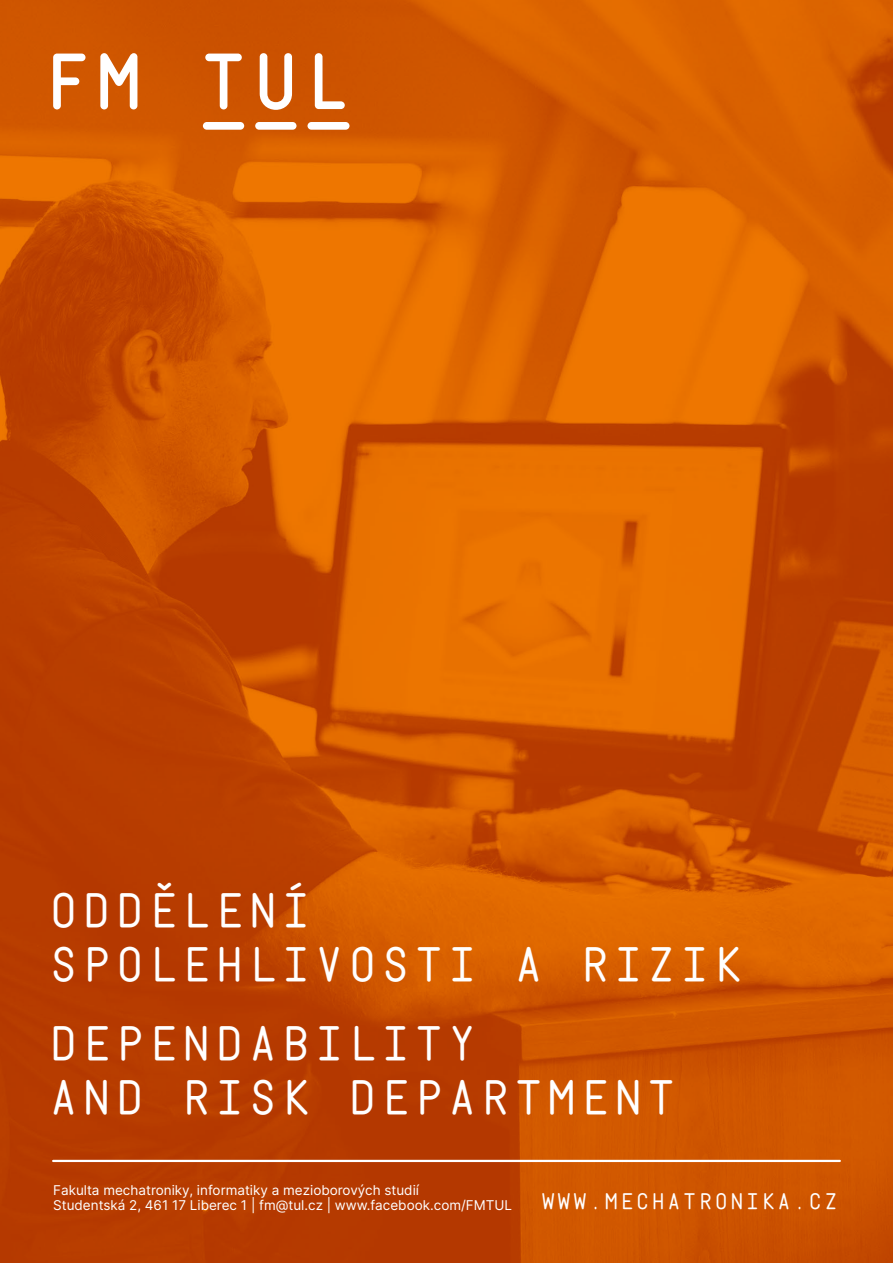
<style>
.page{position:relative;width:893px;height:1263px;background:#fff}
.page>*{position:absolute;margin:0;border:0;box-sizing:border-box;transform-origin:0 0}
.t1{font:45px/54px "TUL Mono";letter-spacing:-.01em;color:#fff}
.t2{font:21px "TUL Mono";color:#fff}
.t3{font:13.5px/15px "Inter";color:#fff}
</style>
<div class="page">
<img style="left:0;top:0;width:893px;height:1263px">
<svg style="left:53px;top:54px;width:33px;height:55px"></svg>
<svg style="left:100px;top:53px;width:37px;height:56px"></svg>
<svg style="left:203px;top:53px;width:146px;height:77px"></svg>
<hr style="left:53px;top:1160px;width:787px;height:2px;background:#fff">
<h1 class="t1" style="left:47px;top:884px;width:699px">ODDĚLENÍ<br>SPOLEHLIVOSTI A RIZIK</h1>
<h1 class="t1" style="left:47px;top:1018px;width:633px">DEPENDABILITY<br>AND RISK DEPARTMENT</h1>
<p class="t3" style="left:53px;top:1182px;width:460px">Fakulta mechatroniky, informatiky a mezioborových studií<br>Studentská 2, 461 17 Liberec 1 | fm@tul.cz | www.facebook.com/FMTUL</p>
<h2 class="t2" style="left:541px;top:1188px;width:300px">WWW.MECHATRONIKA.CZ</h2>
</div>
